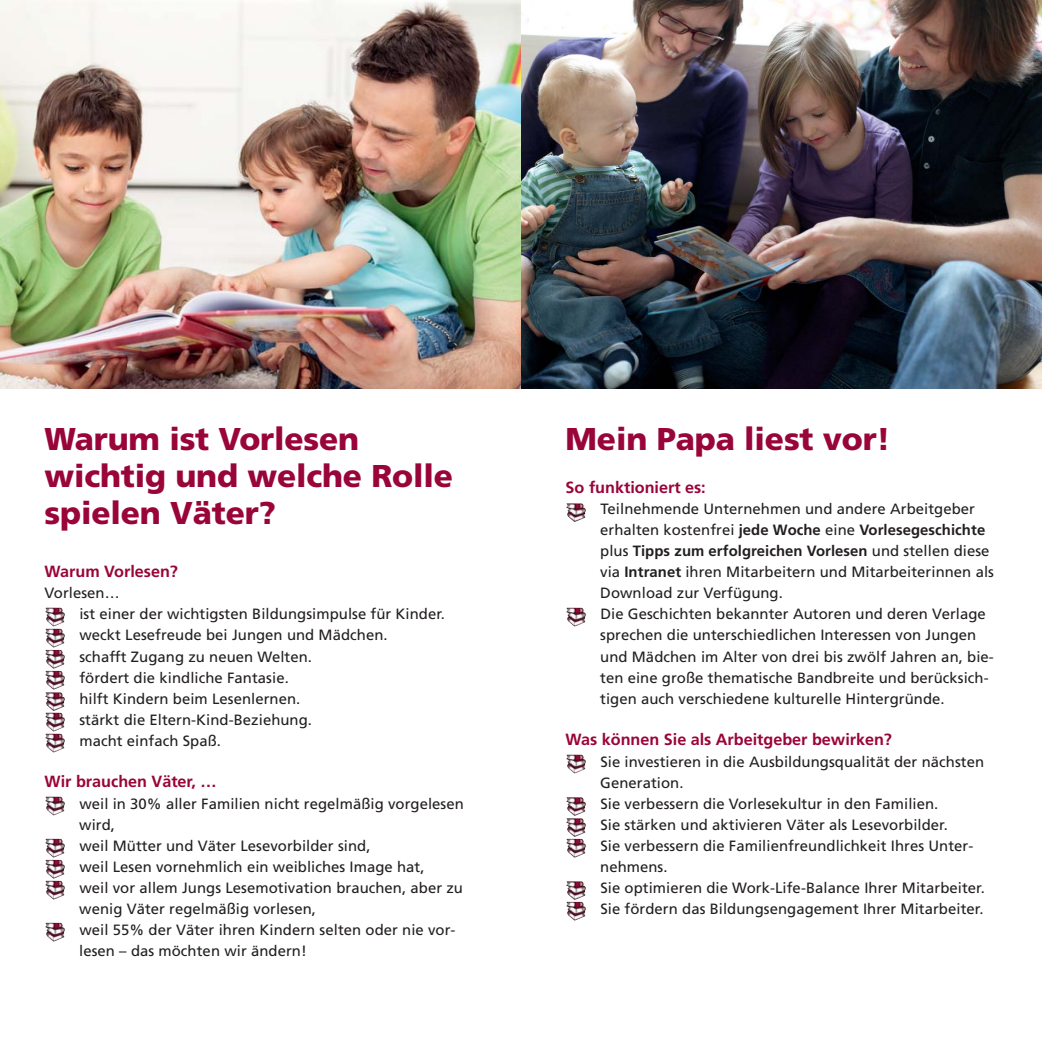
<style>
.page{position:relative;width:1042px;height:1042px;background:#fff}
.page>*{position:absolute;margin:0;border:0;box-sizing:border-box;transform-origin:0 0}
.t1{font:900 31.5px/36.8px "Frutiger";letter-spacing:-.005em;color:#990439}
.t2{font:700 16.1px "Frutiger";color:#990439}
.t3{font:14.88px/21px "Frutiger";letter-spacing:.005em;color:#231f20}
.s1{font-weight:700}
</style>
<div class="page">
<img style="left:0;top:0;width:521px;height:388px">
<img style="left:521px;top:0;width:521px;height:388px">
<svg style="left:61px;top:629px;width:4px;height:6px"></svg>
<svg style="left:61px;top:608px;width:4px;height:6px"></svg>
<svg style="left:61px;top:650px;width:4px;height:6px"></svg>
<svg style="left:61px;top:671px;width:4px;height:6px"></svg>
<svg style="left:61px;top:692px;width:4px;height:7px"></svg>
<svg style="left:61px;top:713px;width:4px;height:6px"></svg>
<svg style="left:61px;top:734px;width:4px;height:6px"></svg>
<svg style="left:582px;top:503px;width:4px;height:7px"></svg>
<svg style="left:582px;top:608px;width:4px;height:6px"></svg>
<svg style="left:61px;top:797px;width:4px;height:6px"></svg>
<svg style="left:61px;top:839px;width:4px;height:6px"></svg>
<svg style="left:61px;top:860px;width:4px;height:6px"></svg>
<svg style="left:61px;top:923px;width:4px;height:6px"></svg>
<svg style="left:61px;top:881px;width:4px;height:6px"></svg>
<svg style="left:582px;top:755px;width:4px;height:6px"></svg>
<svg style="left:582px;top:797px;width:4px;height:6px"></svg>
<svg style="left:582px;top:818px;width:4px;height:6px"></svg>
<svg style="left:582px;top:839px;width:4px;height:6px"></svg>
<svg style="left:582px;top:881px;width:4px;height:6px"></svg>
<svg style="left:582px;top:902px;width:4px;height:6px"></svg>
<h1 class="t1" style="left:45px;top:423px;width:410px">Warum ist Vorlesen wichtig und welche Rolle spielen Väter?</h1>
<h1 class="t1" style="left:566px;top:423px;width:326px">Mein Papa liest vor!</h1>
<p class="t2" style="left:45px;top:565px;width:135px">Warum Vorlesen?</p>
<p class="t3" style="left:79px;top:584px;width:367px;text-indent:-35px">Vorlesen…<br>ist einer der wichtigsten Bildungsimpulse für Kinder. weckt Lesefreude bei Jungen und Mädchen.<br>schafft Zugang zu neuen Welten.<br>fördert die kindliche Fantasie.<br>hilft Kindern beim Lesenlernen.<br>stärkt die Eltern-Kind-Beziehung.<br>macht einfach Spaß.</p>
<p class="t2" style="left:566px;top:481px;width:142px">So funktioniert es:</p>
<p class="t3" style="left:600px;top:500px;width:395px">Teilnehmende Unternehmen und andere Arbeitgeber erhalten kostenfrei <span class="s1">jede Woche</span> eine <span class="s1">Vorlesegeschichte </span>plus <span class="s1">Tipps zum erfolgreichen Vorlesen</span> und stellen diese via <span class="s1">Intranet</span> ihren Mitarbeitern und Mitarbeiterinnen als Download zur Verfügung.<br>Die Geschichten bekannter Autoren und deren Verlage sprechen die unterschiedlichen Interessen von Jungen und Mädchen im Alter von drei bis zwölf Jahren an, bie&shy;ten eine große thematische Bandbreite und berücksich&shy;tigen auch verschiedene kulturelle Hintergründe.</p>
<p class="t2" style="left:566px;top:733px;width:328px">Was können Sie als Arbeitgeber bewirken?</p>
<p class="t3" style="left:600px;top:752px;width:386px">Sie investieren in die Ausbildungsqualität der nächsten Generation.<br>Sie verbessern die Vorlesekultur in den Familien.<br>Sie stärken und aktivieren Väter als Lesevorbilder.<br>Sie verbessern die Familienfreundlichkeit Ihres Unter&shy;nehmens.<br>Sie optimieren die Work-Life-Balance Ihrer Mitarbeiter.<br>Sie fördern das Bildungsengagement Ihrer Mitarbeiter.</p>
<p class="t2" style="left:45px;top:775px;width:173px">Wir brauchen Väter, …</p>
<p class="t3" style="left:79px;top:794px;width:386px">weil in 30% aller Familien nicht regelmäßig vorgelesen wird,<br>weil Mütter und Väter Lesevorbilder sind,<br>weil Lesen vornehmlich ein weibliches Image hat,<br>weil vor allem Jungs Lesemotivation brauchen, aber zu wenig Väter regelmäßig vorlesen,<br>weil 55% der Väter ihren Kindern selten oder nie vor - lesen – das möchten wir ändern!</p>
</div>
